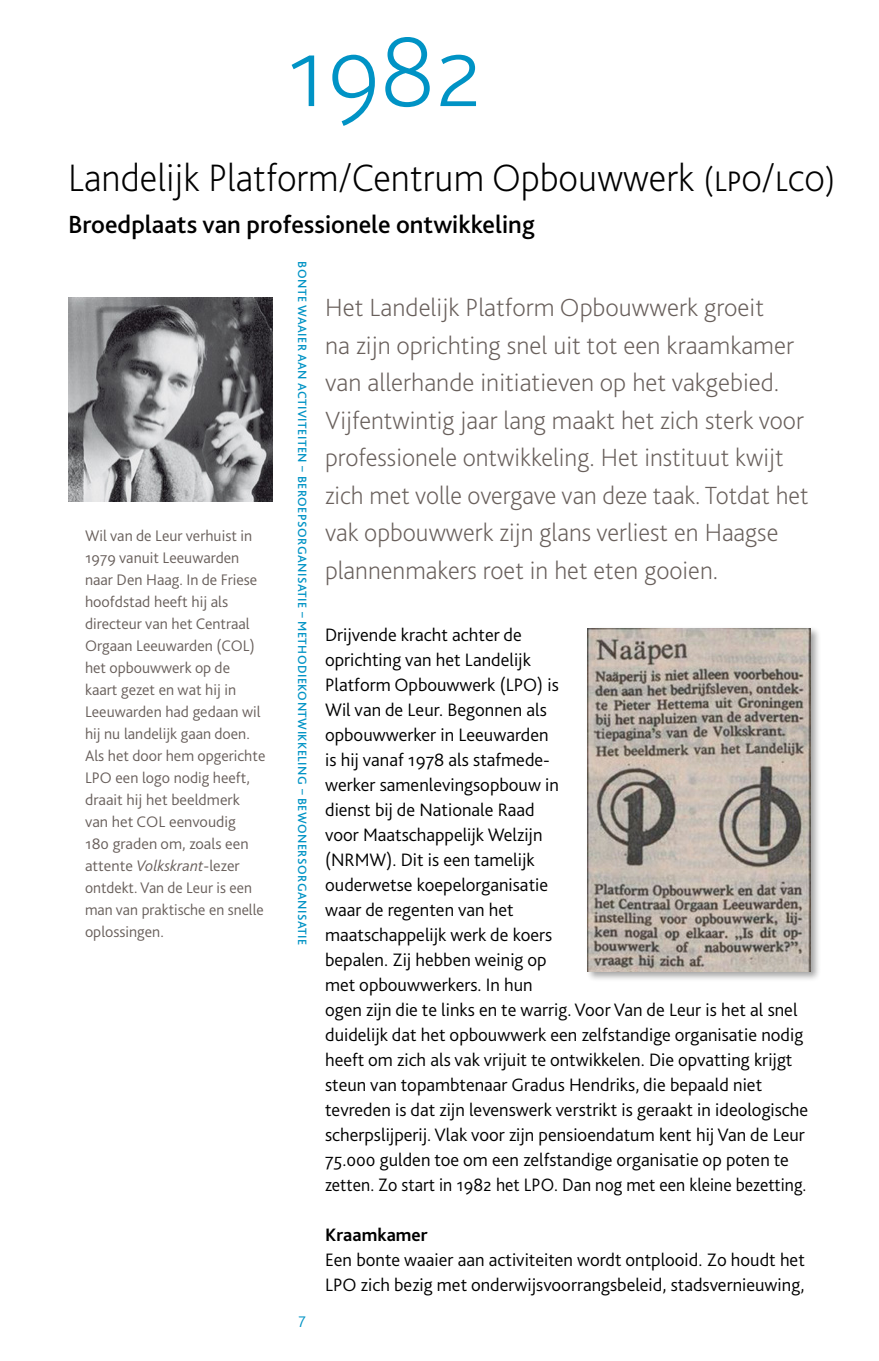
<style>
.page{position:relative;width:879px;height:1361px;background:#fff}
.page>*{position:absolute;margin:0;border:0;box-sizing:border-box;transform-origin:0 0}
.t1{font:200 104px "Bliss 2";color:#0093c5}
.t2{font:200 40px "Bliss 2";color:#000}
.t3{font:200 26px/37.4px "Bliss 2";color:#69605c}
.t4{font:500 26px "Bliss 2";color:#000}
.t5{font:300 18.8px/25px "Bliss 2";color:#000}
.t6{font:700 18.8px "Bliss 2";color:#000}
.t7{font:300 16px/22px "Bliss 2";color:#69605c}
.t8{font:300 16px "Bliss 2";color:#0093c5}
.t9{font:500 12.6px "Bliss 2";letter-spacing:.035em;color:#0093c5}
.s1{font-style:italic}
</style>
<div class="page">
<img style="left:68px;top:298px;width:204px;height:204px">
<div style="left:585px;top:626px;width:236px;height:355px;background:#000;opacity:.35"></div>
<img style="left:588px;top:628px;width:223px;height:343px">
<h1 class="t1" style="left:286px;top:7px;width:199px">1982</h1>
<h2 class="t2" style="left:68px;top:153px;width:769px">Landelijk Platform/Centrum Opbouwwerk (LPO/LCO)</h2>
<h3 class="t4" style="left:68px;top:208px;width:468px">Broedplaats van professionele ontwikkeling</h3>
<p class="t9" style="left:310px;top:261px;width:685px;rotate:90deg">BONTE WAAIER AAN ACTIVITEITEN – BEROEPSORGANISATIE – METHODIEKONTWIKKELING – BEWONERSORGANISATIE</p>
<p class="t3" style="left:325px;top:288px;width:485px">Het Landelijk Platform Opbouwwerk groeit<br>na zijn oprichting snel uit tot een kraamkamer van allerhande initiatieven op het vakgebied.<br>Vijfentwintig jaar lang maakt het zich sterk voor professionele ontwikkeling. Het instituut kwijt zich met volle overgave van deze taak. Totdat het vak opbouwwerk zijn glans verliest en Haagse plannenmakers roet in het eten gooien.</p>
<p class="t7" style="left:85px;top:524px;width:182px">Wil van de Leur verhuist in<br>1979 vanuit Leeuwarden naar Den Haag. In de Friese hoofdstad heeft hij als directeur van het Centraal<br>Orgaan Leeuwarden (COL) het opbouwwerk op de kaart gezet en wat hij in<br>Leeuwarden had gedaan wil hij nu landelijk gaan doen.<br>Als het door hem opgerichte<br>LPO een logo nodig heeft, draait hij het beeldmerk van het COL eenvoudig<br>180 graden om, zoals een attente <span class="s1">Volkskrant</span>-lezer ontdekt. Van de Leur is een man van praktische en snelle oplossingen.</p>
<p class="t5" style="left:325px;top:622px;width:484px">Drijvende kracht achter de<br>oprichting van het Landelijk<br>Platform Opbouwwerk (LPO) is<br>Wil van de Leur. Begonnen als<br>opbouwwerker in Leeuwarden<br>is hij vanaf 1978 als stafmede-<br>werker samenlevingsopbouw in<br>dienst bij de Nationale Raad<br>voor Maatschappelijk Welzijn<br>(NRMW). Dit is een tamelijk<br>ouderwetse koepelorganisatie<br>waar de regenten van het<br>maatschappelijk werk de koers<br>bepalen. Zij hebben weinig op<br>met opbouwwerkers. In hun<br>ogen zijn die te links en te warrig. Voor Van de Leur is het al snel duidelijk dat het opbouwwerk een zelfstandige organisatie nodig heeft om zich als vak vrijuit te ontwikkelen. Die opvatting krijgt steun van topambtenaar Gradus Hendriks, die bepaald niet tevreden is dat zijn levenswerk verstrikt is geraakt in ideologische scherpslijperij. Vlak voor zijn pensioendatum kent hij Van de Leur 75.000 gulden toe om een zelfstandige organisatie op poten te zetten. Zo start in 1982 het LPO. Dan nog met een kleine bezetting.</p>
<p class="t6" style="left:325px;top:1223px;width:104px">Kraamkamer</p>
<p class="t5" style="left:325px;top:1247px;width:481px">Een bonte waaier aan activiteiten wordt ontplooid. Zo houdt het<br>LPO zich bezig met onderwijsvoorrangsbeleid, stadsvernieuwing,</p>
<p class="t8" style="left:298px;top:1312px;width:9px">7</p>
</div>
